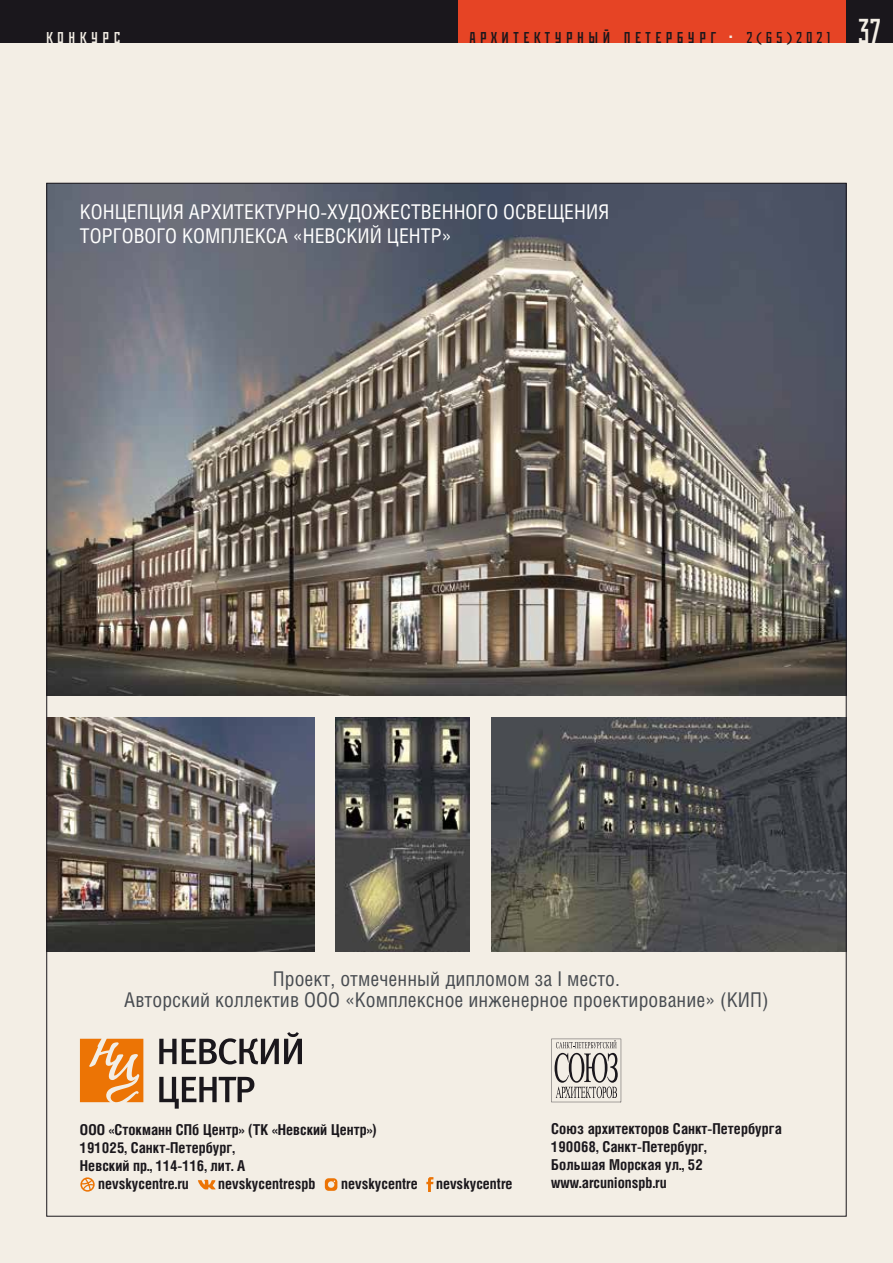
<style>
.page{position:relative;width:893px;height:1263px;background:#f3eee5}
.page>*{position:absolute;margin:0;border:0;box-sizing:border-box;transform-origin:0 0}
.t1{font:20.4px/21px "Helios Cond";letter-spacing:.005em;color:#484c51;text-align:center}
.t2{font:20.4px/24px "Helios Cond";letter-spacing:.005em;color:#fff}
.t3{font:19.95px "Rodchenko Cond C";letter-spacing:.225em;color:#1a171c}
.t4{font:19.95px "Rodchenko Cond C";letter-spacing:.225em;color:#f3eee5}
.t5{font:15.75px "Rodchenko Cond C";letter-spacing:.225em;color:#1a171c;scale:1.13 1}
.t6{font:700 15px/18px "Helios Cond";letter-spacing:.005em;color:#1a171c}
.s1{font-size:34.5px;color:#f3eee5}
</style>
<div class="page">
<img style="left:48px;top:717px;width:267px;height:234px">
<img style="left:335px;top:717px;width:134px;height:234px">
<img style="left:491px;top:717px;width:354px;height:234px">
<img style="left:48px;top:185px;width:797px;height:510px">
<div style="left:457px;top:0;width:389px;height:43px;background:#e64425"></div>
<div style="left:846px;top:0;width:47px;height:43px;background:#1a171c"></div>
<div style="left:0;top:0;width:457px;height:43px;background:#1a171c"></div>
<svg style="left:80px;top:1039px;width:63px;height:63px"></svg>
<svg style="left:159px;top:1032px;width:143px;height:32px"></svg>
<svg style="left:159px;top:1077px;width:95px;height:32px"></svg>
<svg style="left:551px;top:1039px;width:70px;height:63px"></svg>
<svg style="left:198px;top:1179px;width:18px;height:10px"></svg>
<svg style="left:80px;top:1177px;width:15px;height:15px"></svg>
<svg style="left:325px;top:1178px;width:12px;height:13px"></svg>
<svg style="left:426px;top:1177px;width:7px;height:15px"></svg>
<h2 class="t4" style="left:46px;top:26px;width:76px">конкурс</h2>
<h2 class="t3" style="left:469px;top:26px;width:265px">архитектурный петербург <sup>.</sup></h2>
<p class="t5" style="left:746px;top:29px;width:121px">2(65)2021 <span class="s1">37</span></p>
<h1 class="t2" style="left:80px;top:200px;width:531px">КОНЦЕПЦИЯ АРХИТЕКТУРНО-ХУДОЖЕСТВЕННОГО ОСВЕЩЕНИЯ<br>ТОРГОВОГО КОМПЛЕКСА «НЕВСКИЙ ЦЕНТР»</h1>
<h1 class="t1" style="left:124px;top:968px;width:646px">Проект, отмеченный дипломом за I место.<br>Авторский коллектив ООО «Комплексное инженерное проектирование» (КИП)</h1>
<p class="t6" style="left:80px;top:1120px;width:298px">ООО «Стокманн СПб Центр» (ТК «Невский Центр»)</p>
<p class="t6" style="left:80px;top:1138px;width:156px">191025, Санкт-Петербург,</p>
<p class="t6" style="left:80px;top:1156px;width:167px">Невский пр., 114-116, лит. А</p>
<p class="t6" style="left:98px;top:1174px;width:92px">nevskycentre.ru</p>
<p class="t6" style="left:218px;top:1174px;width:99px">nevskycentrespb</p>
<p class="t6" style="left:341px;top:1174px;width:173px">nevskycentre nevskycentre</p>
<p class="t6" style="left:551px;top:1120px;width:232px">Союз архитекторов Санкт-Петербурга<br>190068, Санкт-Петербург,<br>Большая Морская ул., 52 www.arcunionspb.ru</p>
</div>
